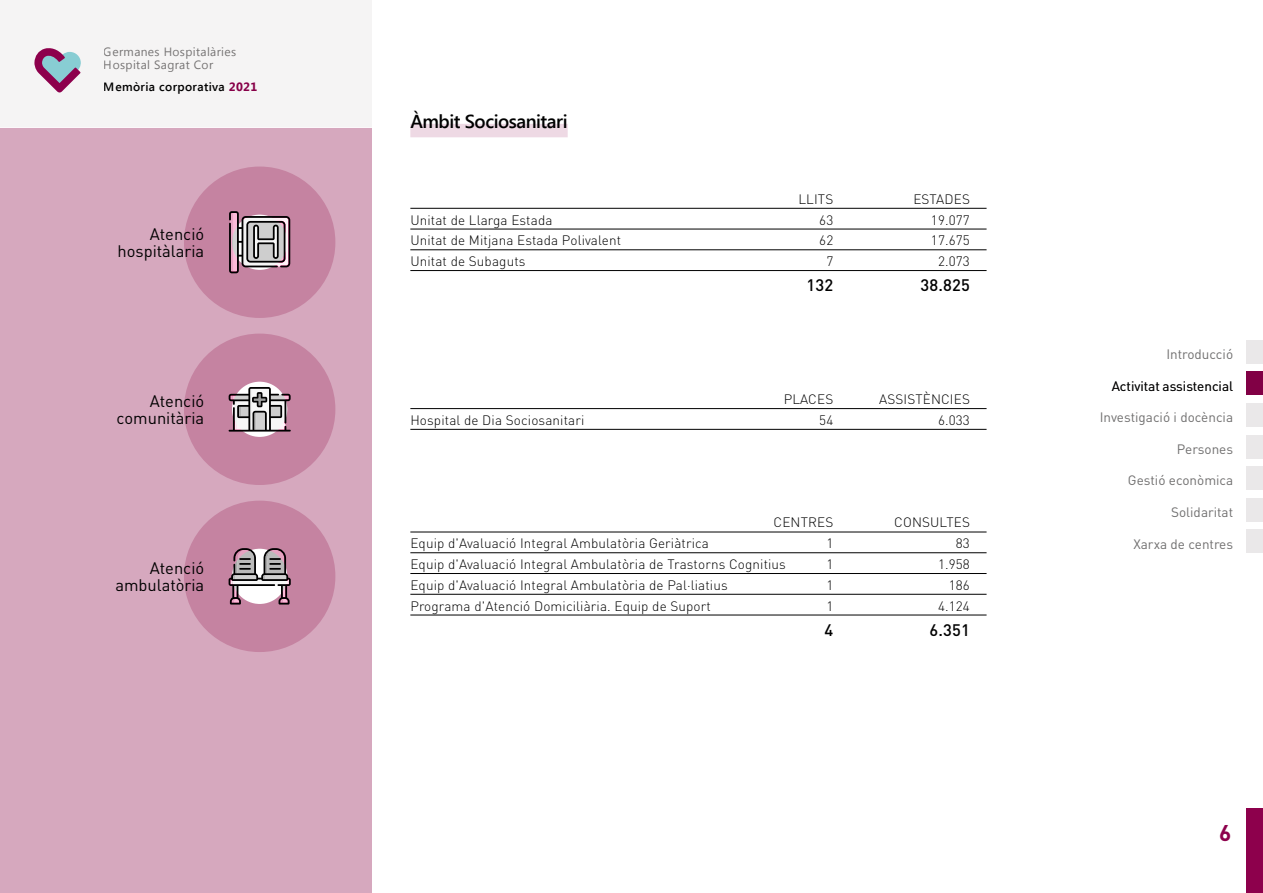
<style>
.page{position:relative;width:1263px;height:893px;background:#fff}
.page>*{position:absolute;margin:0;border:0;box-sizing:border-box;transform-origin:0 0}
.t1{font:700 22.5px "DIN Pro";color:#8d004c}
.t2{font:600 18.75px "Segoe UI";letter-spacing:-.025em;color:#000}
.t3{font:16.5px/16.5px "DIN Pro";color:#000;text-align:right}
.t4{font:500 16.5px "DIN Pro";letter-spacing:.01em;color:#000}
.t5{font:300 13.5px "DIN Pro";letter-spacing:.01em;color:#000}
.t6{font:13.5px "DIN Pro";color:#706f6f}
.t7{font:13.5px "DIN Pro";color:#000}
.t8{font:12px/13.5px "Segoe UI";letter-spacing:.03em;color:#7c7b7b}
.t9{font:600 12px "Segoe UI";letter-spacing:.03em;color:#000}
.s1{font-weight:700;color:#8d004c}
</style>
<div class="page">
<div style="left:0;top:128px;width:371px;height:765px;background:#d6a8be"></div>
<div style="left:1246px;top:808px;width:17px;height:85px;background:#8d004c"></div>
<div style="left:1246px;top:340px;width:17px;height:23px;background:#eae8e9"></div>
<div style="left:1246px;top:530px;width:17px;height:23px;background:#eae8e9"></div>
<div style="left:1246px;top:498px;width:17px;height:23px;background:#eae8e9"></div>
<div style="left:1246px;top:466px;width:17px;height:24px;background:#eae8e9"></div>
<div style="left:1246px;top:435px;width:17px;height:23px;background:#eae8e9"></div>
<div style="left:1246px;top:403px;width:17px;height:23px;background:#eae8e9"></div>
<div style="left:1246px;top:372px;width:17px;height:23px;background:#810045"></div>
<div style="left:0;top:0;width:371px;height:128px;background:#f5f4f4"></div>
<svg style="left:34px;top:48px;width:47px;height:45px"></svg>
<div style="left:184px;top:167px;width:151px;height:151px;border:48px solid #c583a1;border-radius:50%"></div>
<svg style="left:208px;top:358px;width:103px;height:103px"></svg>
<div style="left:184px;top:334px;width:151px;height:151px;border:48px solid #c583a1;border-radius:50%"></div>
<div style="left:184px;top:501px;width:151px;height:151px;border:48px solid #c583a1;border-radius:50%"></div>
<svg style="left:229px;top:211px;width:61px;height:62px;background:#9c8b92"></svg>
<svg style="left:229px;top:387px;width:62px;height:45px;background:#9f9499"></svg>
<svg style="left:229px;top:548px;width:62px;height:56px;background:#a7979e"></svg>
<div style="left:410px;top:124px;width:158px;height:13px;background:#eed9e4"></div>
<hr style="left:410px;top:532px;width:576px;height:1px;background:#000">
<hr style="left:410px;top:552px;width:576px;height:1px;background:#000">
<hr style="left:410px;top:573px;width:576px;height:1px;background:#000">
<hr style="left:410px;top:594px;width:576px;height:1px;background:#000">
<hr style="left:410px;top:615px;width:576px;height:1px;background:#000">
<hr style="left:410px;top:208px;width:576px;height:1px;background:#000">
<hr style="left:410px;top:229px;width:576px;height:1px;background:#000">
<hr style="left:410px;top:250px;width:576px;height:1px;background:#000">
<hr style="left:410px;top:270px;width:576px;height:1px;background:#000">
<hr style="left:410px;top:408px;width:576px;height:1px;background:#000">
<hr style="left:410px;top:429px;width:576px;height:1px;background:#000">
<p class="t8" style="left:104px;top:44px;width:134px">Germanes Hospitalàries<br>Hospital Sagrat Cor</p>
<p class="t9" style="left:104px;top:79px;width:155px">Memòria corporativa <span class="s1">2021</span></p>
<p class="t3" style="left:118px;top:225px;width:88px">Atenció hospitàlaria</p>
<p class="t3" style="left:117px;top:392px;width:89px">Atenció comunitària</p>
<p class="t3" style="left:115px;top:559px;width:90px">Atenció ambulatòria</p>
<h2 class="t2" style="left:410px;top:108px;width:159px">Àmbit Sociosanitari</h2>
<p class="t5" style="left:798px;top:190px;width:36px">LLITS</p>
<p class="t5" style="left:913px;top:190px;width:58px">ESTADES</p>
<p class="t5" style="left:410px;top:210px;width:144px">Unitat de Llarga Estada</p>
<p class="t5" style="left:819px;top:210px;width:16px">63</p>
<p class="t5" style="left:931px;top:210px;width:40px">19.077</p>
<p class="t5" style="left:410px;top:231px;width:212px">Unitat de Mitjana Estada Polivalent</p>
<p class="t5" style="left:819px;top:231px;width:16px">62</p>
<p class="t5" style="left:931px;top:231px;width:40px">17.675</p>
<p class="t5" style="left:410px;top:252px;width:117px">Unitat de Subaguts</p>
<p class="t5" style="left:826px;top:252px;width:8px">7</p>
<p class="t5" style="left:938px;top:252px;width:33px">2.073</p>
<p class="t4" style="left:806px;top:274px;width:28px">132</p>
<p class="t4" style="left:920px;top:274px;width:51px">38.825</p>
<p class="t5" style="left:784px;top:390px;width:51px">PLACES</p>
<p class="t5" style="left:879px;top:390px;width:92px">ASSISTÈNCIES</p>
<p class="t5" style="left:410px;top:411px;width:176px">Hospital de Dia Sociosanitari</p>
<p class="t5" style="left:819px;top:411px;width:16px">54</p>
<p class="t5" style="left:938px;top:411px;width:33px">6.033</p>
<p class="t5" style="left:773px;top:513px;width:61px">CENTRES</p>
<p class="t5" style="left:894px;top:513px;width:77px">CONSULTES</p>
<p class="t5" style="left:410px;top:534px;width:300px">Equip d'Avaluació Integral Ambulatòria Geriàtrica</p>
<p class="t5" style="left:826px;top:534px;width:8px">1</p>
<p class="t5" style="left:956px;top:534px;width:16px">83</p>
<p class="t5" style="left:410px;top:555px;width:377px">Equip d'Avaluació Integral Ambulatòria de Trastorns Cognitius</p>
<p class="t5" style="left:826px;top:555px;width:8px">1</p>
<p class="t5" style="left:938px;top:555px;width:33px">1.958</p>
<p class="t5" style="left:410px;top:576px;width:319px">Equip d'Avaluació Integral Ambulatòria de Pal·liatius</p>
<p class="t5" style="left:826px;top:576px;width:8px">1</p>
<p class="t5" style="left:949px;top:576px;width:23px">186</p>
<p class="t5" style="left:410px;top:596px;width:302px">Programa d'Atenció Domiciliària. Equip de Suport</p>
<p class="t5" style="left:826px;top:596px;width:8px">1</p>
<p class="t5" style="left:938px;top:596px;width:33px">4.124</p>
<p class="t4" style="left:824px;top:618px;width:10px">4</p>
<p class="t4" style="left:929px;top:618px;width:42px">6.351</p>
<p class="t6" style="left:1166px;top:345px;width:68px">Introducció</p>
<p class="t7" style="left:1112px;top:377px;width:123px">Activitat assistencial</p>
<p class="t6" style="left:1100px;top:408px;width:135px">Investigació i docència</p>
<p class="t6" style="left:1177px;top:440px;width:58px">Persones</p>
<p class="t6" style="left:1128px;top:471px;width:107px">Gestió econòmica</p>
<p class="t6" style="left:1171px;top:503px;width:64px">Solidaritat</p>
<p class="t6" style="left:1133px;top:534px;width:101px">Xarxa de centres</p>
<h1 class="t1" style="left:1219px;top:817px;width:14px">6</h1>
</div>
